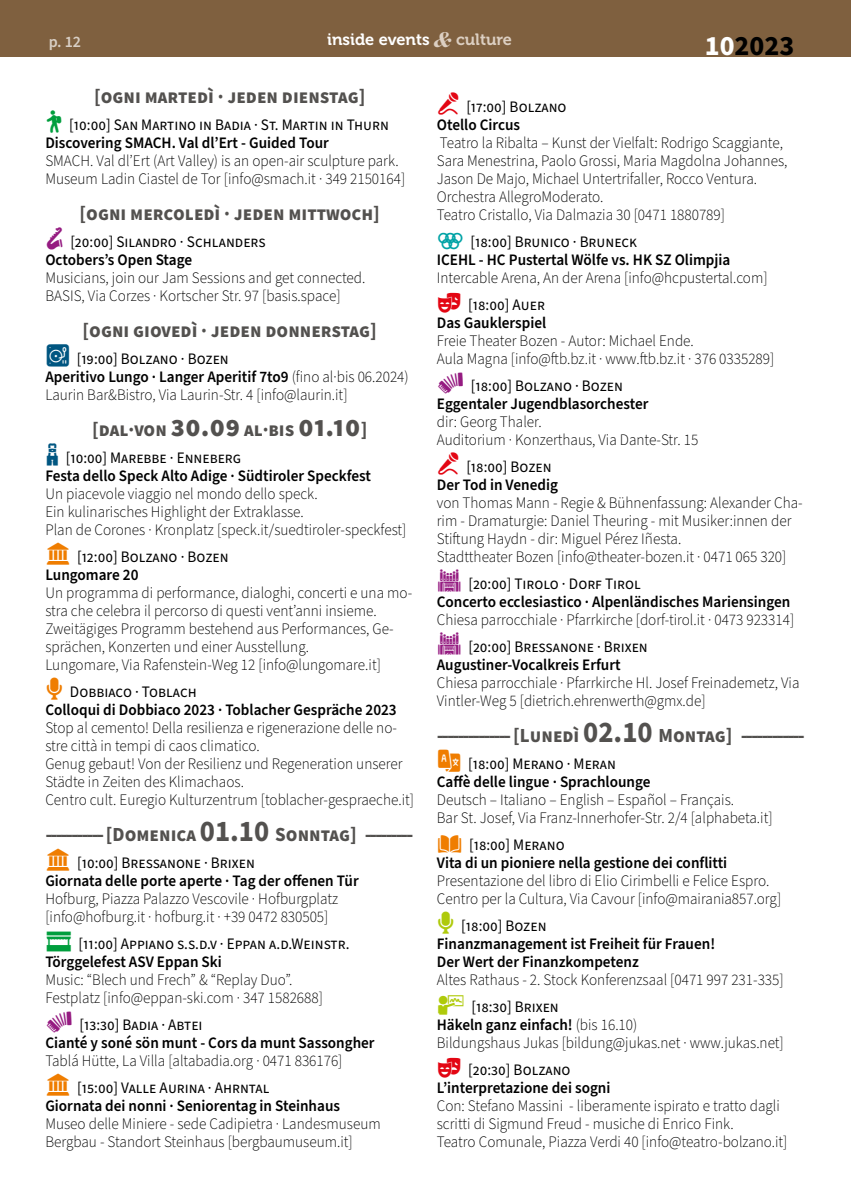
<style>
.page{position:relative;width:851px;height:1191px;background:#fff}
.page>*{position:absolute;margin:0;border:0;box-sizing:border-box;transform-origin:0 0}
.t1{font:700 28px "Source Sans Pro";color:#000}
.t2{font:700 20px "Source Sans Pro";color:#53514f;scale:.95 1}
.t3{font:700 20px "Source Sans Pro";color:#53514f;scale:1.1 1}
.t4{font:16.4px "Museo 700";color:#fff}
.t5{font:300 16px/18px "Source Sans Pro";color:#000;scale:.95 1}
.t6{font:600 16px/18px "Source Sans Pro";color:#000;scale:.95 1}
.t7{font:16px/18px "Source Sans Pro";color:#000;scale:.95 1}
.t8{font:600 16px "Source Sans Pro";color:#fff}
.s1{font-family:"Surveyor Display";font-weight:700;font-style:italic;font-size:24.4px;color:#dccfc2}
.s2{color:#dccfc2}
.s3{font-family:"Inside Events Font";font-size:28px;color:#009e3d}
.s4{font-weight:600}
.s5{font-family:"Inside Events Font";font-size:28px;color:#951b81}
.s6{font-family:"Inside Events Font";font-weight:400;font-size:28px;color:#005681}
.s7{font-weight:400}
.s8{font-size:30px}
.s9{font-family:"Inside Events Font";font-size:28px;color:#ef7d00}
.s10{font-family:"Inside Events Font";font-weight:400;font-size:28px;color:#ef7d00}
.s11{font-family:"Inside Events Font";font-weight:400;font-size:28px;color:#951b81}
.s12{color:#fff}
.s13{font-family:"Inside Events Font";font-size:28px;color:#e30613}
.s14{font-family:"Inside Events Font";font-weight:400;font-size:28px;color:#00a3a6}
.s15{font-family:"Inside Events Font";font-weight:400;font-size:28px;color:#e30613}
.s16{font-family:"Inside Events Font";font-weight:400;font-size:28px;color:#afca0b}
</style>
<div class="page">
<hr style="left:850px;top:0;width:1px;height:57px;background:#7f603f">
<div style="left:0;top:0;width:850px;height:57px;background:#7f603f"></div>
<p class="t8" style="left:48px;top:31px;width:34px">p. 12</p>
<p class="t4" style="left:327px;top:30px;width:186px">inside events <span class="s1">&amp;</span> <span class="s2">culture</span></p>
<p class="t2" style="left:94px;top:83px;width:287px">[ogni martedì · jeden dienstag]</p>
<p class="t7" style="left:45px;top:116px;width:363px"><span class="s3">ŕ</span> [10:00] San Martino in Badia · St. Martin in Thurn<br><span class="s4">Discovering SMACH. Val dl’Ert - Guided Tour</span></p>
<p class="t5" style="left:45px;top:152px;width:380px">SMACH. Val dl’Ert (Art Valley) is an open-air sculpture park.<br>Museum Ladin Ciastel de Tor [info@smach.it · 349 2150164]</p>
<p class="t2" style="left:80px;top:200px;width:317px">[ogni mercoledì · jeden mittwoch]</p>
<p class="t7" style="left:45px;top:233px;width:233px"><span class="s5">ī</span> [20:00] Silandro · Schlanders<br><span class="s4">Octobers’s Open Stage</span></p>
<p class="t5" style="left:45px;top:269px;width:338px">Musicians, join our Jam Sessions and get connected.<br>BASIS, Via Corzes · Kortscher Str. 97 [basis.space]</p>
<p class="t2" style="left:83px;top:317px;width:311px">[ogni giovedì · jeden donnerstag]</p>
<p class="t5" style="left:45px;top:350px;width:384px"><span class="s6">ļ</span> <span class="s7">[19:00] Bolzano · Bozen<br></span><span class="s4">Aperitivo Lungo · Langer Aperitif 7to9</span> (fino al·bis 06.2024)<br>Laurin Bar&amp;Bistro, Via Laurin-Str. 4 [info@laurin.it]</p>
<p class="t2" style="left:92px;top:416px;width:291px">[dal·von <span class="s8">30.09</span> al·bis <span class="s8">01.10</span>]</p>
<p class="t6" style="left:45px;top:449px;width:344px"><span class="s6">Ķ</span> <span class="s7">[10:00] Marebbe · Enneberg<br></span>Festa dello Speck Alto Adige · Südtiroler Speckfest</p>
<p class="t5" style="left:45px;top:485px;width:381px">Un piacevole viaggio nel mondo dello speck.<br>Ein kulinarisches Highlight der Extraklasse.<br>Plan de Corones · Kronplatz [speck.it/suedtiroler-speckfest]</p>
<p class="t7" style="left:45px;top:548px;width:194px"><span class="s9">Č</span> [12:00] Bolzano · Bozen<br><span class="s4">Lungomare 20</span></p>
<p class="t5" style="left:45px;top:584px;width:387px">Un programma di performance, dialoghi, concerti e una mo&shy;stra che celebra il percorso di questi vent’anni insieme.<br>Zweitägiges Programm bestehend aus Performances, Ge&shy;sprächen, Konzerten und einer Ausstellung.<br>Lungomare, Via Rafenstein-Weg 12 [info@lungomare.it]</p>
<p class="t6" style="left:45px;top:683px;width:371px"><span class="s10">ř</span> <span class="s7">Dobbiaco · Toblach<br></span>Colloqui di Dobbiaco 2023 · Toblacher Gespräche 2023</p>
<p class="t5" style="left:45px;top:719px;width:389px">Stop al cemento! Della resilienza e rigenerazione delle no&shy;stre città in tempi di caos climatico.<br>Genug gebaut! Von der Resilienz und Regeneration unserer Städte in Zeiten des Klimachaos.<br>Centro cult. Euregio Kulturzentrum [toblacher-gespraeche.it]</p>
<p class="t3" style="left:45px;top:821px;width:336px">----------- [Domenica <span class="s8">01.10</span> Sonntag] ---------</p>
<p class="t6" style="left:45px;top:854px;width:331px"><span class="s10">Č</span> <span class="s7">[10:00] Bressanone · Brixen<br></span>Giornata delle porte aperte · Tag der offenen Tür</p>
<p class="t5" style="left:45px;top:890px;width:310px">Hofburg, Piazza Palazzo Vescovile · Hofburgplatz [info@hofburg.it · hofburg.it · +39 0472 830505]</p>
<p class="t7" style="left:45px;top:935px;width:321px"><span class="s3">Ő</span> [11:00] Appiano s.s.d.v · Eppan a.d.Weinstr.<br><span class="s4">Törggelefest ASV Eppan Ski</span></p>
<p class="t5" style="left:45px;top:971px;width:293px">Music: “Blech und Frech” &amp; “Replay Duo”.<br>Festplatz [info@eppan-ski.com · 347 1582688]</p>
<p class="t6" style="left:45px;top:1016px;width:348px"><span class="s11">Ī</span> <span class="s7">[13:30] Badia · Abtei<br></span>Cianté y soné sön munt - Cors da munt Sassongher</p>
<p class="t5" style="left:45px;top:1048px;width:314px;line-height:27px">Tablá Hütte, La Villa [altabadia.org · 0471 836176]<br><span class="s10">Č</span> <span class="s7">[15:00] Valle Aurina · Ahrntal</span></p>
<p class="t6" style="left:45px;top:1097px;width:311px">Giornata dei nonni · Seniorentag in Steinhaus</p>
<p class="t5" style="left:45px;top:1115px;width:354px">Museo delle Miniere - sede Cadipietra · Landesmuseum<br>Bergbau - Standort Steinhaus [bergbaumuseum.it]</p>
<h1 class="t1" style="left:704px;top:27px;width:91px"><span class="s12">10</span>2023</h1>
<p class="t7" style="left:437px;top:98px;width:138px"><span class="s13">Ē</span> [17:00] Bolzano<br><span class="s4">Otello Circus</span></p>
<p class="t5" style="left:437px;top:134px;width:370px">Teatro la Ribalta – Kunst der Vielfalt: Rodrigo Scaggiante, Sara Menestrina, Paolo Grossi, Maria Magdolna Johannes, Jason De Majo, Michael Untertrifaller, Rocco Ventura.<br>Orchestra AllegroModerato.<br>Teatro Cristallo, Via Dalmazia 30 [0471 1880789]</p>
<p class="t6" style="left:437px;top:233px;width:310px"><span class="s14">Ō</span> <span class="s7">[18:00] Brunico · Bruneck<br></span>ICEHL - HC Pustertal Wölfe vs. HK SZ Olimpjia</p>
<p class="t5" style="left:437px;top:265px;width:349px;line-height:27px">Intercable Arena, An der Arena [info@hcpustertal.com] <span class="s15">ď</span> <span class="s7">[18:00] Auer</span></p>
<p class="t6" style="left:437px;top:314px;width:117px">Das Gauklerspiel</p>
<p class="t5" style="left:437px;top:332px;width:356px">Freie Theater Bozen - Autor: Michael Ende.<br>Aula Magna [info@ftb.bz.it · www.ftb.bz.it · 376 0335289]</p>
<p class="t6" style="left:437px;top:377px;width:224px"><span class="s11">Ī</span> <span class="s7">[18:00] Bolzano · Bozen<br></span>Eggentaler Jugendblasorchester</p>
<p class="t5" style="left:437px;top:413px;width:277px">dir: Georg Thaler.<br>Auditorium · Konzerthaus, Via Dante-Str. 15</p>
<p class="t6" style="left:437px;top:458px;width:129px"><span class="s15">Ē</span> <span class="s7">[18:00] Bozen<br></span>Der Tod in Venedig</p>
<p class="t5" style="left:437px;top:494px;width:386px">von Thomas Mann - Regie &amp; Bühnenfassung: Alexander Cha&shy;rim - Dramaturgie: Daniel Theuring - mit Musiker:innen der Stiftung Haydn - dir: Miguel Pérez Iñesta.<br>Stadttheater Bozen [info@theater-bozen.it · 0471 065 320]</p>
<p class="t6" style="left:437px;top:575px;width:373px"><span class="s11">ģ</span> <span class="s7">[20:00] Tirolo · Dorf Tirol<br></span>Concerto ecclesiastico · Alpenländisches Mariensingen</p>
<p class="t5" style="left:437px;top:607px;width:377px;line-height:27px">Chiesa parrocchiale · Pfarrkirche [dorf-tirol.it · 0473 923314] <span class="s11">ģ</span> <span class="s7">[20:00] Bressanone · Brixen</span></p>
<p class="t6" style="left:437px;top:656px;width:195px">Augustiner-Vocalkreis Erfurt</p>
<p class="t5" style="left:437px;top:674px;width:383px">Chiesa parrocchiale · Pfarrkirche Hl. Josef Freinademetz, Via<br>Vintler-Weg 5 [dietrich.ehrenwerth@gmx.de]</p>
<p class="t3" style="left:437px;top:722px;width:336px">-------------- [Lunedì <span class="s8">02.10</span> Montag] ------------</p>
<p class="t6" style="left:437px;top:755px;width:226px"><span class="s10">Ć</span> <span class="s7">[18:00] Merano · Meran<br></span>Caffè delle lingue · Sprachlounge</p>
<p class="t5" style="left:437px;top:791px;width:355px">Deutsch – Italiano – English – Español – Français.<br>Bar St. Josef, Via Franz-Innerhofer-Str. 2/4 [alphabeta.it]</p>
<p class="t6" style="left:437px;top:836px;width:307px"><span class="s10">ą</span> <span class="s7">[18:00] Merano<br></span>Vita di un pioniere nella gestione dei conflitti</p>
<p class="t5" style="left:437px;top:872px;width:364px">Presentazione del libro di Elio Cirimbelli e Felice Espro.<br>Centro per la Cultura, Via Cavour [info@mairania857.org]</p>
<p class="t6" style="left:437px;top:917px;width:294px"><span class="s16">ř</span> <span class="s7">[18:00] Bozen<br></span>Finanzmanagement ist Freiheit für Frauen!<br>Der Wert der Finanzkompetenz</p>
<p class="t5" style="left:437px;top:967px;width:366px;line-height:27px">Altes Rathaus - 2. Stock Konferenzsaal [0471 997 231-335]<br><span class="s16">Ř</span> <span class="s7">[18:30] Brixen</span></p>
<p class="t5" style="left:437px;top:1016px;width:366px"><span class="s4">Häkeln ganz einfach!</span> (bis 16.10)<br>Bildungshaus Jukas [bildung@jukas.net · www.jukas.net]</p>
<p class="t6" style="left:437px;top:1061px;width:184px"><span class="s15">ď</span> <span class="s7">[20:30] Bolzano<br></span>L’interpretazione dei sogni</p>
<p class="t5" style="left:437px;top:1097px;width:370px">Con: Stefano Massini - liberamente ispirato e tratto dagli scritti di Sigmund Freud - musiche di Enrico Fink.<br>Teatro Comunale, Piazza Verdi 40 [info@teatro-bolzano.it]</p>
</div>
